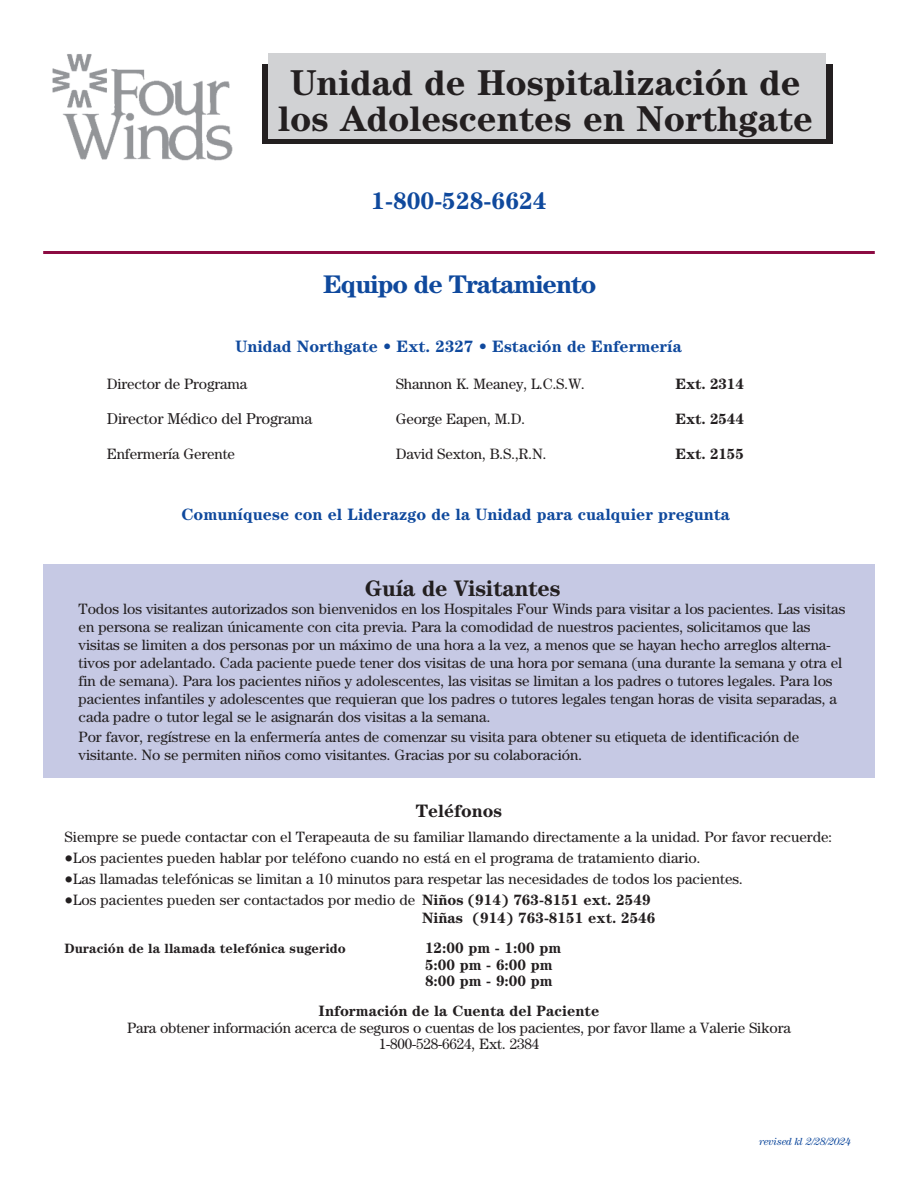
<style>
.page{position:relative;width:918px;height:1188px;background:#fff}
.page>*{position:absolute;margin:0;border:0;box-sizing:border-box;transform-origin:0 0}
.t1{font:700 36px/36px "Century";color:#231f20;text-align:center}
.t2{font:700 25.5px "Century";letter-spacing:-.045em;color:#0f499d}
.t3{font:700 24px "Century";color:#0f499d}
.t4{font:700 22.5px "Century";letter-spacing:-.01em;color:#231f20}
.t5{font:700 18px "Century";color:#231f20}
.t6{font:700 16.5px "Century";color:#0f499d}
.t7{font:15.75px "Century";letter-spacing:-.01em;color:#231f20}
.t8{font:15px/18px "Century";letter-spacing:-.005em;color:#231f20}
.t9{font:700 15px/16.5px "Century";color:#231f20}
.t10{font:700 13.5px "Century";color:#231f20}
.t11{font:italic 10.5px "Century";letter-spacing:-.015em;color:#0f499d}
.s1{font-family:"Lucida Grande"}
.s2{font-family:"Lucida Grande";font-weight:400}
.s3{font-weight:400}
</style>
<div class="page">
<div style="left:262px;top:64px;width:571px;height:79px;background:#231f20"></div>
<div style="left:268px;top:53px;width:558px;height:86px;background:#d1d2d4"></div>
<img style="left:52px;top:54px;width:181px;height:107px">
<hr style="left:43px;top:251px;width:832px;height:3px;background:#8c0b42">
<div style="left:43px;top:564px;width:832px;height:214px;background:#c6c9e4"></div>
<h1 class="t1" style="left:278px;top:67px;width:536px">Unidad de Hospitalización de los Adolescentes en Northgate</h1>
<h3 class="t3" style="left:371px;top:193px;width:177px">1-800-528-6624</h3>
<h2 class="t2" style="left:323px;top:275px;width:275px">Equipo de Tratamiento</h2>
<p class="t6" style="left:236px;top:340px;width:448px">Unidad Northgate • Ext. 2327 • Estación de Enfermería</p>
<p class="t8" style="left:107px;top:376px;width:142px">Director de Programa</p>
<p class="t8" style="left:396px;top:376px;width:191px">Shannon K. Meaney, L.C.S.W.</p>
<p class="t9" style="left:676px;top:377px;width:70px">Ext. 2314</p>
<p class="t7" style="left:107px;top:413px;width:207px">Director Médico del Programa</p>
<p class="t8" style="left:396px;top:411px;width:131px">George Eapen, M.D.</p>
<p class="t9" style="left:676px;top:412px;width:70px">Ext. 2544</p>
<p class="t8" style="left:107px;top:446px;width:130px">Enfermería Gerente</p>
<p class="t8" style="left:396px;top:446px;width:152px">David Sexton, B.S.,R.N.</p>
<p class="t9" style="left:676px;top:447px;width:70px">Ext. 2155</p>
<p class="t6" style="left:181px;top:509px;width:550px">Comuníquese con el Liderazgo de la Unidad para cualquier pregunta</p>
<h3 class="t4" style="left:365px;top:581px;width:197px">Guía de Visitantes</h3>
<p class="t8" style="left:79px;top:601px;width:768px">Todos los visitantes autorizados son bienvenidos en los Hospitales Four Winds para visitar a los pacientes. Las visitas en persona se realizan únicamente con cita previa. Para la comodidad de nuestros pacientes, solicitamos que las visitas se limiten a dos personas por un máximo de una hora a la vez, a menos que se hayan hecho arreglos alterna&shy;tivos por adelantado. Cada paciente puede tener dos visitas de una hora por semana (una durante la semana y otra el fin de semana). Para los pacientes niños y adolescentes, las visitas se limitan a los padres o tutores legales. Para los pacientes infantiles y adolescentes que requieran que los padres o tutores legales tengan horas de visita separadas, a cada padre o tutor legal se le asignarán dos visitas a la semana.</p>
<p class="t8" style="left:79px;top:729px;width:722px">Por favor, regístrese en la enfermería antes de comenzar su visita para obtener su etiqueta de identificación de visitante. No se permiten niños como visitantes. Gracias por su colaboración.</p>
<p class="t5" style="left:416px;top:805px;width:88px">Teléfonos</p>
<p class="t8" style="left:64px;top:830px;width:769px">Siempre se puede contactar con el Terapeauta de su familiar llamando directamente a la unidad. Por favor recuerde:</p>
<p class="t8" style="left:64px;top:851px;width:638px"><span class="s1">●</span>Los pacientes pueden hablar por teléfono cuando no está en el programa de tratamiento diario.</p>
<p class="t8" style="left:64px;top:872px;width:680px"><span class="s1">●</span>Las llamadas telefónicas se limitan a 10 minutos para respetar las necesidades de todos los pacientes.</p>
<p class="t9" style="left:422px;top:893px;width:235px;line-height:18px;text-indent:-358px"><span class="s2">●</span><span class="s3">Los pacientes pueden ser contactados por medio de</span> Niños (914) 763-8151 ext. 2549<br>Niñas (914) 763-8151 ext. 2546</p>
<p class="t10" style="left:64px;top:944px;width:283px">Duración de la llamada telefónica sugerido</p>
<p class="t9" style="left:425px;top:941px;width:138px">12:00 pm - 1:00 pm<br>5:00 pm - 6:00 pm<br>8:00 pm - 9:00 pm</p>
<p class="t9" style="left:319px;top:1004px;width:282px">Información de la Cuenta del Paciente</p>
<p class="t8" style="left:127px;top:1021px;width:665px;line-height:16.5px;text-align:center">Para obtener información acerca de seguros o cuentas de los pacientes, por favor llame a Valerie Sikora<br>1-800-528-6624, Ext. 2384</p>
<p class="t11" style="left:759px;top:1138px;width:93px">revised kl 2/28/2024</p>
</div>
